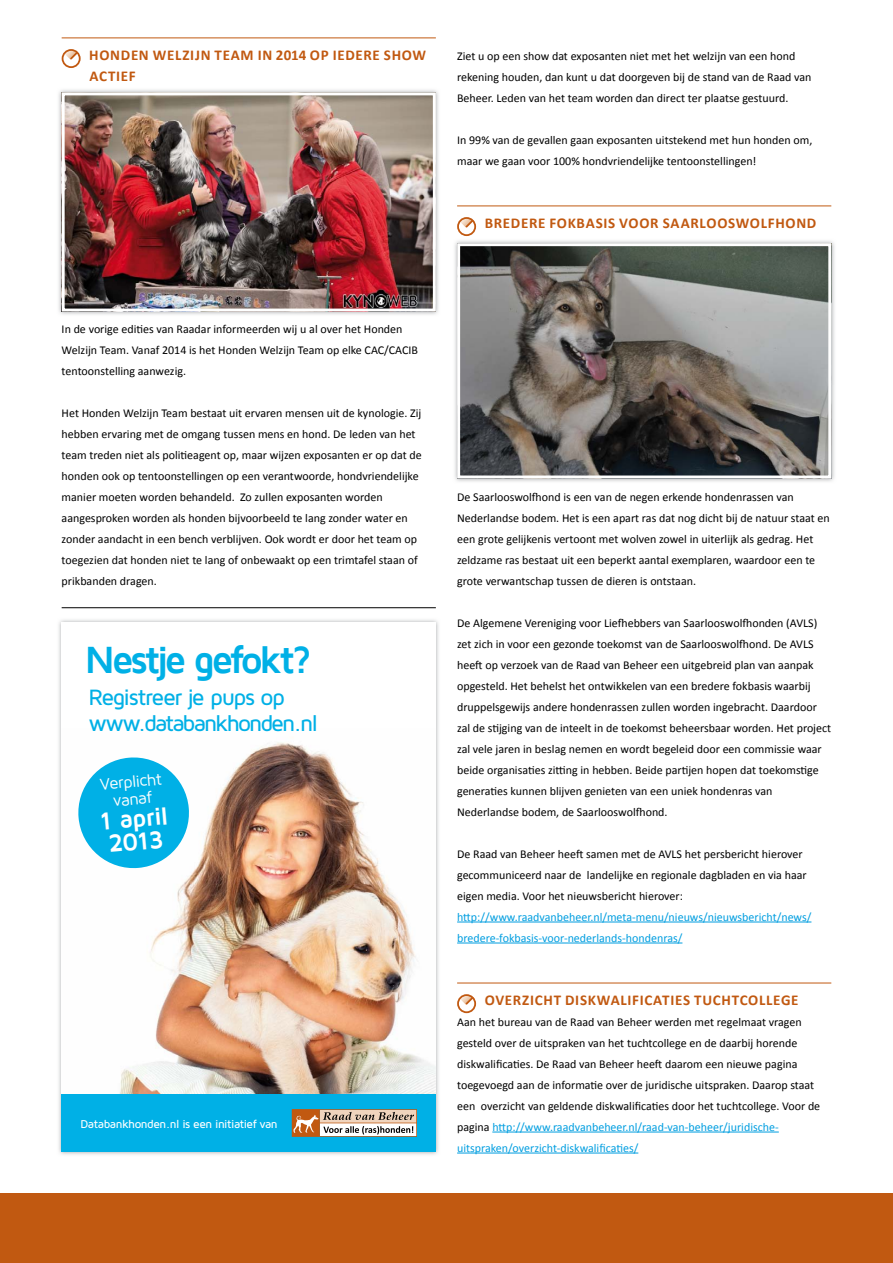
<style>
.page{position:relative;width:893px;height:1263px;background:#fff}
.page>*{position:absolute;margin:0;border:0;box-sizing:border-box;transform-origin:0 0}
.t1{font:700 39px "Maven Pro";letter-spacing:-.085em;color:#00b0e6}
.t2{font:700 25.2px/22.5px "Maven Pro";color:#fff}
.t3{font:500 22.95px/25.3px "Maven Pro";letter-spacing:-.075em;color:#00b0e6}
.t4{font:16.65px/17.7px "Maven Pro";color:#fff;text-align:center}
.t5{font:700 15px/21px "Calibri";letter-spacing:.045em;color:#c15911}
.t6{font:12px/21px "Calibri";color:#000}
.t7{font:12px/21px "Calibri";color:#009ee0}
.t8{font:500 11.7px "Maven Pro";letter-spacing:-.04em;color:#fff}
.s1{color:#009ee0}
</style>
<div class="page">
<div style="left:0;top:1194px;width:893px;height:69px;background:#c15911"></div>
<hr style="left:62px;top:38px;width:374px;height:1px;background:#c15911">
<div style="left:62px;top:49px;width:19px;height:19px;border:2px solid #c15911;border-radius:50%"></div>
<svg style="left:64px;top:50px;width:16px;height:11px"></svg>
<img style="left:58px;top:89px;width:381px;height:226px">
<img style="left:66px;top:96px;width:366px;height:212px">
<div style="left:62px;top:92px;width:374px;height:220px;border:3px solid #fff"></div>
<hr style="left:457px;top:206px;width:374px;height:1px;background:#c15911">
<hr style="left:457px;top:921px;width:354px;height:1px;background:#009ee0">
<hr style="left:457px;top:942px;width:225px;height:1px;background:#009ee0">
<hr style="left:457px;top:983px;width:374px;height:1px;background:#c15911">
<hr style="left:492px;top:1131px;width:287px;height:1px;background:#009ee0">
<hr style="left:457px;top:1152px;width:181px;height:1px;background:#009ee0">
<div style="left:457px;top:217px;width:19px;height:19px;border:2px solid #c15911;border-radius:50%"></div>
<svg style="left:459px;top:218px;width:16px;height:11px"></svg>
<img style="left:454px;top:240px;width:381px;height:242px">
<img style="left:461px;top:247px;width:366px;height:227px">
<div style="left:457px;top:243px;width:374px;height:235px;border:3px solid #fff"></div>
<div style="left:457px;top:994px;width:19px;height:19px;border:2px solid #c15911;border-radius:50%"></div>
<svg style="left:459px;top:995px;width:16px;height:11px"></svg>
<img style="left:58px;top:619px;width:381px;height:536px">
<svg style="left:62px;top:622px;width:374px;height:106px"></svg>
<img style="left:62px;top:728px;width:374px;height:366px">
<svg style="left:76px;top:755px;width:115px;height:115px"></svg>
<div style="left:62px;top:1094px;width:374px;height:58px;background:#00b0e6"></div>
<svg style="left:292px;top:1109px;width:125px;height:28px;background:#c7a890"></svg>
<hr style="left:62px;top:607px;width:374px;height:1px;background:#000">
<p class="t5" style="left:89px;top:43px;width:338px">HONDEN WELZIJN TEAM IN 2014 OP IEDERE SHOW<br>ACTIEF</p>
<p class="t6" style="left:457px;top:44px;width:356px">Ziet u op een show dat exposanten niet met het welzijn van een hond rekening houden, dan kunt u dat doorgeven bij de stand van de Raad van<br>Beheer. Leden van het team worden dan direct ter plaatse gestuurd.</p>
<p class="t6" style="left:457px;top:128px;width:357px">In 99% van de gevallen gaan exposanten uitstekend met hun honden om, maar we gaan voor 100% hondvriendelijke tentoonstellingen!</p>
<p class="t5" style="left:485px;top:211px;width:333px">BREDERE FOKBASIS VOOR SAARLOOSWOLFHOND</p>
<p class="t6" style="left:62px;top:317px;width:358px">In de vorige edities van Raadar informeerden wij u al over het Honden<br>Welzijn Team. Vanaf 2014 is het Honden Welzijn Team op elke CAC/CACIB tentoonstelling aanwezig.</p>
<p class="t6" style="left:62px;top:401px;width:362px">Het Honden Welzijn Team bestaat uit ervaren mensen uit de kynologie. Zij hebben ervaring met de omgang tussen mens en hond. De leden van het team treden niet als politieagent op, maar wijzen exposanten er op dat de honden ook op tentoonstellingen op een verantwoorde, hondvriendelijke manier moeten worden behandeld. Zo zullen exposanten worden aangesproken worden als honden bijvoorbeeld te lang zonder water en zonder aandacht in een bench verblijven. Ook wordt er door het team op toegezien dat honden niet te lang of onbewaakt op een trimtafel staan of prikbanden dragen.</p>
<h1 class="t1" style="left:85px;top:639px;width:228px">Nestje gefokt?</h1>
<h3 class="t3" style="left:88px;top:684px;width:231px">Registreer je pups op www.databankhonden.nl</h3>
<h3 class="t4" style="left:99px;top:774px;width:63px;rotate:-5deg">Verplicht vanaf</h3>
<h2 class="t2" style="left:99px;top:811px;width:71px;rotate:-5deg">1 april<br>2013</h2>
<p class="t8" style="left:81px;top:1117px;width:199px">Databankhonden.nl is een initiatief van</p>
<p class="t6" style="left:457px;top:485px;width:374px">De Saarlooswolfhond is een van de negen erkende hondenrassen van Nederlandse bodem. Het is een apart ras dat nog dicht bij de natuur staat en een grote gelijkenis vertoont met wolven zowel in uiterlijk als gedrag. Het zeldzame ras bestaat uit een beperkt aantal exemplaren, waardoor een te grote verwantschap tussen de dieren is ontstaan.</p>
<p class="t6" style="left:457px;top:611px;width:376px">De Algemene Vereniging voor Liefhebbers van Saarlooswolfhonden (AVLS) zet zich in voor een gezonde toekomst van de Saarlooswolfhond. De AVLS heeft op verzoek van de Raad van Beheer een uitgebreid plan van aanpak opgesteld. Het behelst het ontwikkelen van een bredere fokbasis waarbij druppelsgewijs andere hondenrassen zullen worden ingebracht. Daardoor zal de stijging van de inteelt in de toekomst beheersbaar worden. Het project zal vele jaren in beslag nemen en wordt begeleid door een commissie waar beide organisaties zitting in hebben. Beide partijen hopen dat toekomstige generaties kunnen blijven genieten van een uniek hondenras van Nederlandse bodem, de Saarlooswolfhond.</p>
<p class="t6" style="left:457px;top:842px;width:351px">De Raad van Beheer heeft samen met de AVLS het persbericht hierover gecommuniceerd naar de landelijke en regionale dagbladen en via haar eigen media. Voor het nieuwsbericht hierover:</p>
<p class="t7" style="left:457px;top:905px;width:356px">http://www.raadvanbeheer.nl/meta-menu/nieuws/nieuwsbericht/news/ bredere-fokbasis-voor-nederlands-hondenras/</p>
<p class="t5" style="left:485px;top:988px;width:315px">OVERZICHT DISKWALIFICATIES TUCHTCOLLEGE</p>
<p class="t6" style="left:457px;top:1010px;width:365px">Aan het bureau van de Raad van Beheer werden met regelmaat vragen gesteld over de uitspraken van het tuchtcollege en de daarbij horende diskwalificaties. De Raad van Beheer heeft daarom een nieuwe pagina toegevoegd aan de informatie over de juridische uitspraken. Daarop staat een overzicht van geldende diskwalificaties door het tuchtcollege. Voor de pagina <span class="s1">http://www.raadvanbeheer.nl/raad-van-beheer/juridische&shy;uitspraken/overzicht-diskwalificaties/</span></p>
</div>
